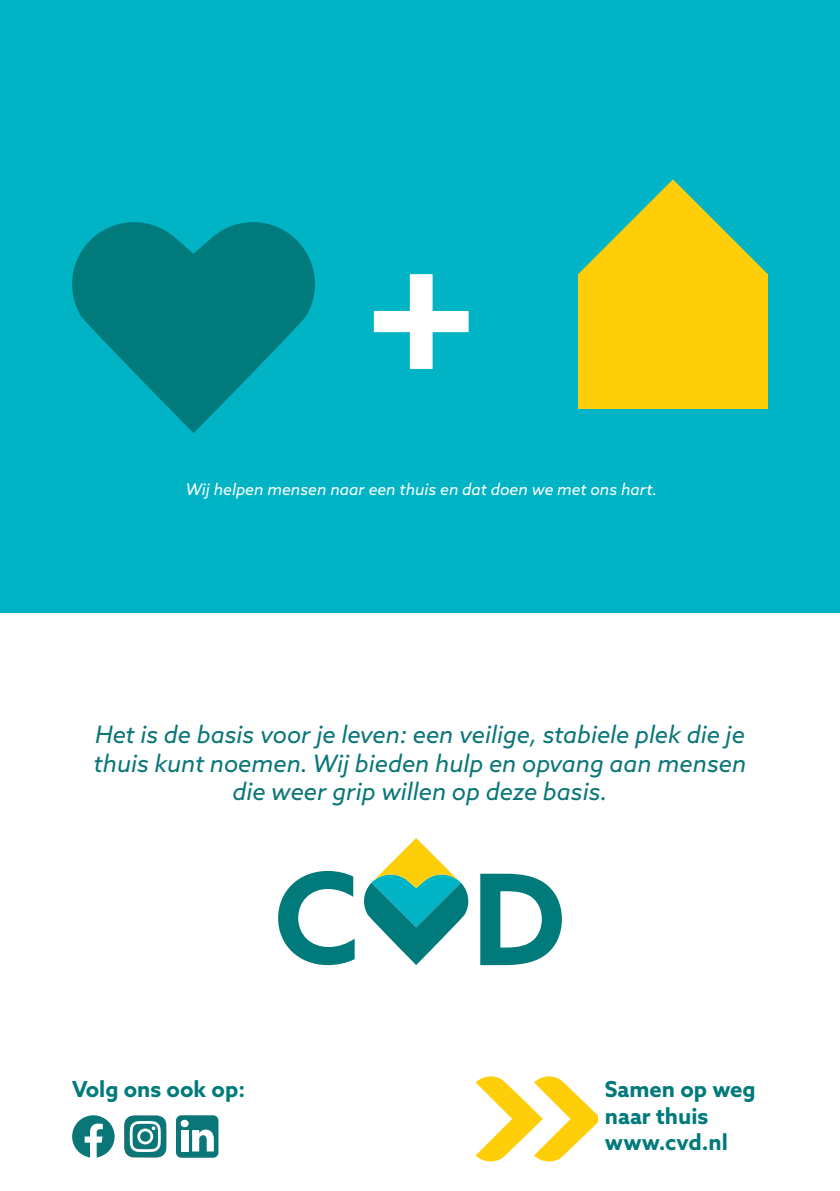
<style>
.page{position:relative;width:840px;height:1191px;background:#fff}
.page>*{position:absolute;margin:0;border:0;box-sizing:border-box;transform-origin:0 0}
.t1{font:italic 24px/28.8px "Azo Sans";color:#0a7678;text-align:center}
.t2{font:700 22px/26.4px "Azo Sans";color:#007a7b}
.t3{font:italic 16px "Azo Sans";color:#fff}
</style>
<div class="page">
<svg style="left:278px;top:871px;width:76px;height:94px"></svg>
<svg style="left:480px;top:873px;width:81px;height:92px"></svg>
<svg style="left:364px;top:838px;width:104px;height:127px"></svg>
<svg style="left:475px;top:1076px;width:122px;height:85px"></svg>
<svg style="left:72px;top:1115px;width:42px;height:42px"></svg>
<div style="left:176px;top:1115px;width:42px;height:42px;background:#0a7678;border-radius:5px"></div>
<div style="left:181px;top:1130px;width:7px;height:21px;background:#fff"></div>
<div style="left:180px;top:1119px;width:8px;height:8px;background:#fff;border-radius:50%"></div>
<svg style="left:192px;top:1129px;width:22px;height:22px"></svg>
<svg style="left:124px;top:1115px;width:42px;height:42px"></svg>
<div style="left:0;top:0;width:839px;height:612px;background:#00b3c5"></div>
<svg style="left:373px;top:274px;width:95px;height:95px"></svg>
<svg style="left:578px;top:179px;width:189px;height:95px"></svg>
<div style="left:577px;top:274px;width:190px;height:134px;background:#fece08"></div>
<svg style="left:72px;top:222px;width:243px;height:211px;fill:#007a7b"></svg>
<p class="t3" style="left:186px;top:478px;width:472px">Wij helpen mensen naar een thuis en dat doen we met ons hart.</p>
<p class="t1" style="left:94px;top:719px;width:653px">Het is de basis voor je leven: een veilige, stabiele plek die je thuis kunt noemen. Wij bieden hulp en opvang aan mensen die weer grip willen op deze basis.</p>
<p class="t2" style="left:72px;top:1076px;width:174px">Volg ons ook op:</p>
<p class="t2" style="left:604px;top:1076px;width:152px">Samen op weg naar thuis www.cvd.nl</p>
</div>
